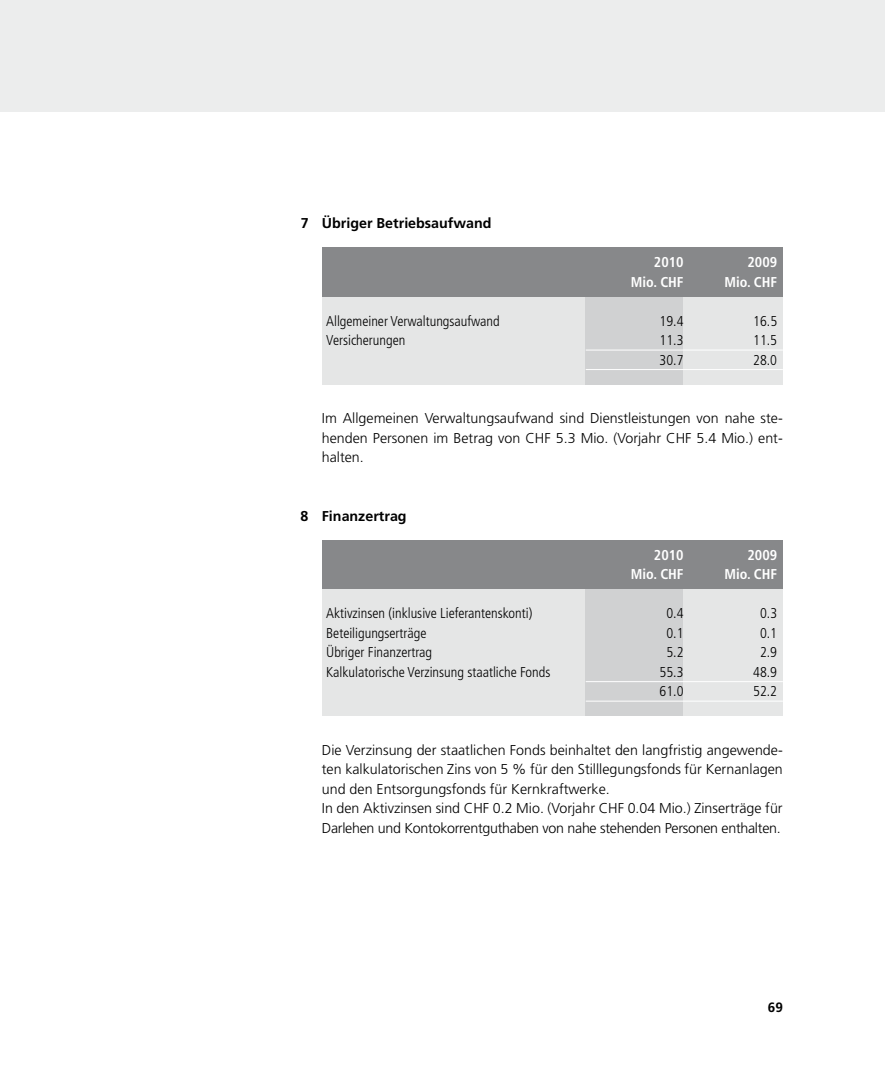
<style>
.page{position:relative;width:885px;height:1076px;background:#fff}
.page>*{position:absolute;margin:0;border:0;box-sizing:border-box;transform-origin:0 0}
.t1{font:300 14.25px/19.5px "Frutiger";color:#000;text-align:justify}
.t2{font:300 condensed 14.25px "Frutiger";color:#000}
.t3{font:700 condensed 14.25px "Frutiger";color:#fff}
.t4{font:700 14.25px "Frutiger";color:#000}
.t5{font:700 13.5px "Frutiger";color:#000}
</style>
<div class="page">
<div style="left:0;top:0;width:884px;height:111px;background:#eceded"></div>
<div style="left:322px;top:248px;width:460px;height:49px;background:#87888a"></div>
<div style="left:322px;top:297px;width:460px;height:87px;background:#e5e6e6"></div>
<div style="left:585px;top:297px;width:98px;height:87px;background:#d0d1d2"></div>
<hr style="left:585px;top:350px;width:197px;height:1px;background:#fff">
<hr style="left:585px;top:369px;width:197px;height:1px;background:#fff">
<div style="left:322px;top:540px;width:460px;height:49px;background:#87888a"></div>
<div style="left:322px;top:589px;width:460px;height:127px;background:#e5e6e6"></div>
<div style="left:585px;top:589px;width:98px;height:127px;background:#d0d1d2"></div>
<hr style="left:585px;top:681px;width:197px;height:1px;background:#fff">
<hr style="left:585px;top:701px;width:197px;height:1px;background:#fff">
<p class="t4" style="left:300px;top:215px;width:192px">7 Übriger Betriebsaufwand</p>
<p class="t3" style="left:654px;top:254px;width:31px">2010</p>
<p class="t3" style="left:747px;top:254px;width:31px">2009</p>
<p class="t3" style="left:631px;top:273px;width:54px">Mio. CHF</p>
<p class="t3" style="left:724px;top:273px;width:54px">Mio. CHF</p>
<p class="t2" style="left:326px;top:313px;width:175px">Allgemeiner Verwaltungsaufwand</p>
<p class="t2" style="left:659px;top:313px;width:25px">19.4</p>
<p class="t2" style="left:753px;top:313px;width:25px">16.5</p>
<p class="t2" style="left:326px;top:332px;width:81px">Versicherungen</p>
<p class="t2" style="left:659px;top:332px;width:25px">11.3</p>
<p class="t2" style="left:753px;top:332px;width:25px">11.5</p>
<p class="t2" style="left:659px;top:352px;width:25px">30.7</p>
<p class="t2" style="left:753px;top:352px;width:25px">28.0</p>
<p class="t1" style="left:322px;top:409px;width:462px">Im Allgemeinen Verwaltungsaufwand sind Dienstleistungen von nahe ste&shy;henden Personen im Betrag von CHF 5.3 Mio. (Vorjahr CHF 5.4 Mio.) ent&shy;halten.</p>
<p class="t4" style="left:300px;top:507px;width:107px">8 Finanzertrag</p>
<p class="t3" style="left:654px;top:546px;width:31px">2010</p>
<p class="t3" style="left:747px;top:546px;width:31px">2009</p>
<p class="t3" style="left:631px;top:566px;width:54px">Mio. CHF</p>
<p class="t3" style="left:724px;top:566px;width:54px">Mio. CHF</p>
<p class="t2" style="left:326px;top:605px;width:208px">Aktivzinsen (inklusive Lieferantenskonti)</p>
<p class="t2" style="left:666px;top:605px;width:19px">0.4</p>
<p class="t2" style="left:760px;top:605px;width:19px">0.3</p>
<p class="t2" style="left:326px;top:625px;width:102px">Beteiligungserträge</p>
<p class="t2" style="left:666px;top:625px;width:19px">0.1</p>
<p class="t2" style="left:760px;top:625px;width:19px">0.1</p>
<p class="t2" style="left:326px;top:644px;width:107px">Übriger Finanzertrag</p>
<p class="t2" style="left:666px;top:644px;width:19px">5.2</p>
<p class="t2" style="left:760px;top:644px;width:19px">2.9</p>
<p class="t2" style="left:326px;top:664px;width:226px">Kalkulatorische Verzinsung staatliche Fonds</p>
<p class="t2" style="left:659px;top:664px;width:25px">55.3</p>
<p class="t2" style="left:753px;top:664px;width:25px">48.9</p>
<p class="t2" style="left:659px;top:683px;width:25px">61.0</p>
<p class="t2" style="left:753px;top:683px;width:25px">52.2</p>
<p class="t1" style="left:322px;top:740px;width:462px;text-align:left">Die Verzinsung der staatlichen Fonds beinhaltet den langfristig angewende&shy;ten kalkulatorischen Zins von 5 % für den Stilllegungsfonds für Kernanlagen und den Entsorgungsfonds für Kernkraftwerke.<br>In den Aktivzinsen sind CHF 0.2 Mio. (Vorjahr CHF 0.04 Mio.) Zinserträge für Darlehen und Kontokorrentguthaben von nahe stehenden Personen enthalten.</p>
<p class="t5" style="left:767px;top:999px;width:17px">69</p>
</div>
